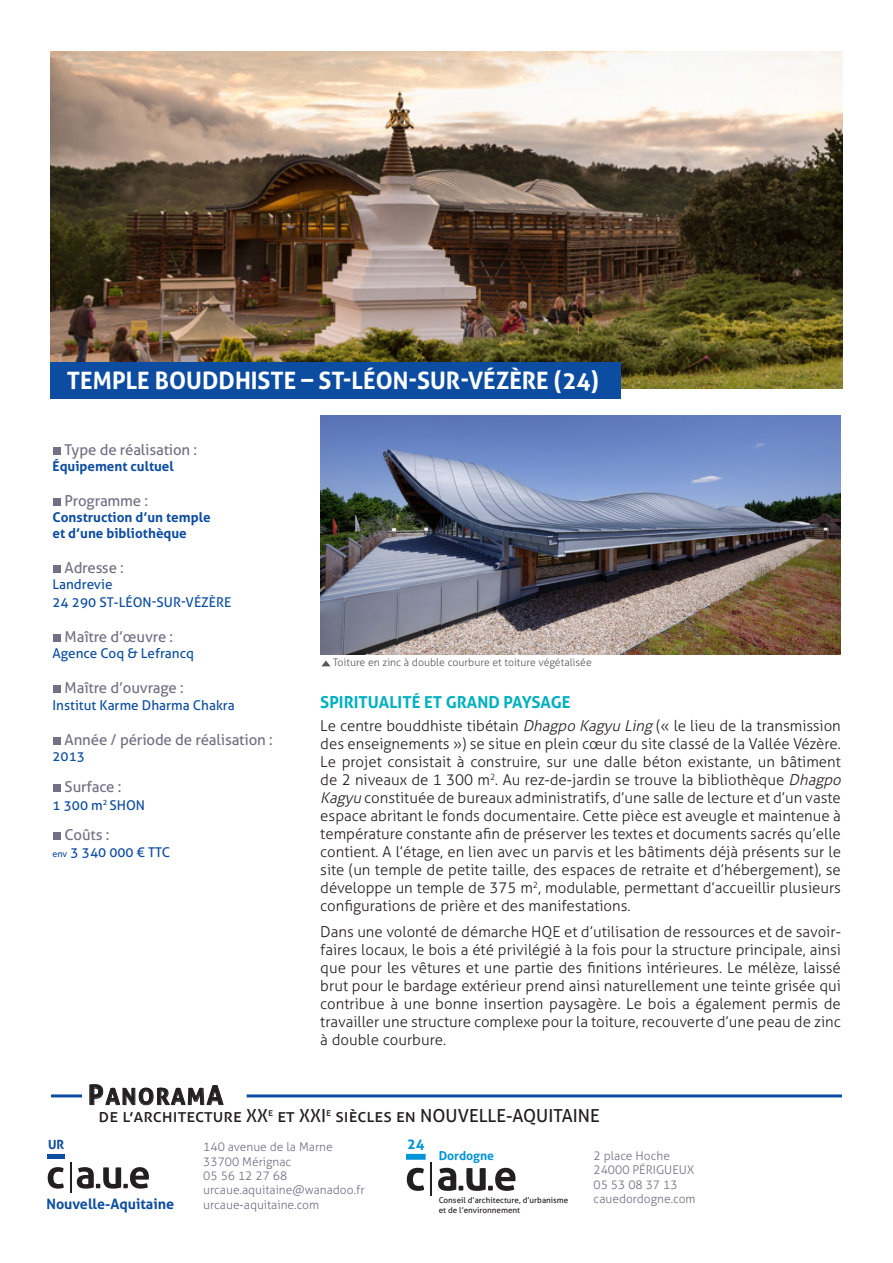
<style>
.page{position:relative;width:893px;height:1263px;background:#fff}
.page>*{position:absolute;margin:0;border:0;box-sizing:border-box;transform-origin:0 0}
._01_TITRE_FICHE{font:700 24px "Aller";color:#fff}
.t1{font:700 22.2px "Aller";letter-spacing:.075em;color:#231f20}
.t2{font:18px "Aller";color:#231f20}
._05_TITRE_4{font:700 16.5px "Aller";color:#00b1bf}
._05_TITRE_4-2{font:300 15px/18px "Aller";color:#231f20}
._04_TEXTE_LATERAL{font:15px "Aller";letter-spacing:-.01em;color:#727085}
._02_TITRE_2{font:15px "Aller";letter-spacing:-.01em;color:#727085}
.t3{font:700 14.4px "Aller";color:#0095d9}
.t4{font:700 14.25px "Aller";color:#0d4da1}
._04_TEXTE_LATERAL-2{font:13.5px "Aller";color:#0d4da1}
._04_TEXTE_LATERAL-3{font:700 13.5px "Aller";color:#0d4da1}
.t5{font:700 12.6px "Aller";color:#0d4da1}
.t6{font:700 12.15px "Aller";color:#0095d9}
.t7{font:300 12px "Aller";color:#727085}
._06_LEGENDE_PHOTO{font:300 10.5px "Aller";color:#57585a}
.t8{font:8.1px/9.8px "Aller";color:#231f20}
.s1{font-size:9px}
.s2{font-style:italic}
.s3{font-size:26.85px}
.s4{font-size:25.95px}
</style>
<div class="page">
<img style="left:51px;top:51px;width:791px;height:337px">
<svg style="left:90px;top:1084px;width:133px;height:21px"></svg>
<hr style="left:247px;top:1094px;width:595px;height:3px;background:#0d4da1">
<hr style="left:51px;top:1094px;width:31px;height:3px;background:#0d4da1">
<hr style="left:70px;top:1162px;width:1px;height:31px;background:#231f20">
<svg style="left:48px;top:1167px;width:16px;height:21px"></svg>
<svg style="left:77px;top:1167px;width:72px;height:21px"></svg>
<div style="left:47px;top:1154px;width:18px;height:5px;background:#0d4da1"></div>
<div style="left:50px;top:362px;width:571px;height:36px;background:#0d4da1"></div>
<div style="left:53px;top:447px;width:7px;height:8px;background:#727085"></div>
<div style="left:53px;top:498px;width:7px;height:8px;background:#727085"></div>
<div style="left:53px;top:565px;width:7px;height:8px;background:#727085"></div>
<div style="left:53px;top:634px;width:7px;height:8px;background:#727085"></div>
<div style="left:53px;top:685px;width:7px;height:8px;background:#727085"></div>
<div style="left:53px;top:737px;width:7px;height:8px;background:#727085"></div>
<div style="left:53px;top:784px;width:7px;height:7px;background:#727085"></div>
<div style="left:53px;top:832px;width:7px;height:8px;background:#727085"></div>
<hr style="left:431px;top:1163px;width:1px;height:33px;background:#231f20">
<svg style="left:407px;top:1168px;width:17px;height:23px"></svg>
<svg style="left:438px;top:1168px;width:77px;height:23px"></svg>
<div style="left:407px;top:1154px;width:18px;height:5px;background:#0095d9"></div>
<svg style="left:321px;top:660px;width:9px;height:6px"></svg>
<img style="left:320px;top:415px;width:521px;height:239px">
<p class="_01_TITRE_FICHE" style="left:67px;top:366px;width:533px">TEMPLE BOUDDHISTE – ST-LÉON-SUR-VÉZÈRE (24)</p>
<p class="_02_TITRE_2" style="left:65px;top:441px;width:134px">Type de réalisation :</p>
<p class="_04_TEXTE_LATERAL-3" style="left:53px;top:458px;width:123px">Équipement cultuel</p>
<p class="_02_TITRE_2" style="left:65px;top:491px;width:85px">Programme :</p>
<p class="_04_TEXTE_LATERAL-3" style="left:53px;top:509px;width:160px">Construction d’un temple</p>
<p class="_04_TEXTE_LATERAL-3" style="left:53px;top:525px;width:136px">et d’une bibliothèque</p>
<p class="_04_TEXTE_LATERAL" style="left:65px;top:558px;width:61px">Adresse :</p>
<p class="_04_TEXTE_LATERAL-2" style="left:53px;top:576px;width:61px">Landrevie</p>
<p class="_04_TEXTE_LATERAL-2" style="left:53px;top:594px;width:180px">24 290 ST-LÉON-SUR-VÉZÈRE</p>
<p class="_04_TEXTE_LATERAL" style="left:65px;top:628px;width:110px">Maître d’œuvre :</p>
<p class="_04_TEXTE_LATERAL-2" style="left:53px;top:645px;width:143px">Agence Coq &amp; Lefrancq</p>
<p class="_04_TEXTE_LATERAL" style="left:65px;top:679px;width:121px">Maître d’ouvrage :</p>
<p class="_04_TEXTE_LATERAL-2" style="left:53px;top:697px;width:184px">Institut Karme Dharma Chakra</p>
<p class="_04_TEXTE_LATERAL" style="left:65px;top:730px;width:210px">Année / période de réalisation :</p>
<p class="_04_TEXTE_LATERAL-2" style="left:53px;top:748px;width:34px">2013</p>
<p class="_04_TEXTE_LATERAL" style="left:65px;top:777px;width:58px">Surface :</p>
<p class="_04_TEXTE_LATERAL-2" style="left:53px;top:796px;width:94px">1 300 m<sup>2</sup> SHON</p>
<p class="_04_TEXTE_LATERAL" style="left:65px;top:826px;width:46px">Coûts :</p>
<p class="_04_TEXTE_LATERAL-2" style="left:53px;top:843px;width:119px"><span class="s1">env</span> 3 340 000 € TTC</p>
<p class="_06_LEGENDE_PHOTO" style="left:333px;top:656px;width:260px">Toiture en zinc à double courbure et toiture végétalisée</p>
<p class="_05_TITRE_4" style="left:320px;top:692px;width:252px">SPIRITUALITÉ ET GRAND PAYSAGE</p>
<p class="_05_TITRE_4-2" style="left:320px;top:716px;width:526px">Le centre bouddhiste tibétain <span class="s2">Dhagpo Kagyu Ling</span> (« le lieu de la transmission des enseignements ») se situe en plein cœur du site classé de la Vallée Vézère.<br>Le projet consistait à construire, sur une dalle béton existante, un bâtiment de 2 niveaux de 1 300 m<sup>2</sup>. Au rez-de-jardin se trouve la bibliothèque <span class="s2">Dhagpo Kagyu</span> constituée de bureaux administratifs, d’une salle de lecture et d’un vaste espace abritant le fonds documentaire. Cette pièce est aveugle et maintenue à température constante afin de préserver les textes et documents sacrés qu’elle contient. A l’étage, en lien avec un parvis et les bâtiments déjà présents sur le site (un temple de petite taille, des espaces de retraite et d’hébergement), se développe un temple de 375 m<sup>2</sup>, modulable, permettant d’accueillir plusieurs configurations de prière et des manifestations.</p>
<p class="_05_TITRE_4-2" style="left:320px;top:923px;width:522px;text-align:justify">Dans une volonté de démarche HQE et d’utilisation de ressources et de savoir&shy;faires locaux, le bois a été privilégié à la fois pour la structure principale, ainsi que pour les vêtures et une partie des finitions intérieures. Le mélèze, laissé brut pour le bardage extérieur prend ainsi naturellement une teinte grisée qui contribue à une bonne insertion paysagère. Le bois a également permis de travailler une structure complexe pour la toiture, recouverte d’une peau de zinc à double courbure.</p>
<p class="t1" style="left:88px;top:1083px;width:137px"><span class="s3">P</span>ANORAM<span class="s4">A</span></p>
<p class="t7" style="left:203px;top:1140px;width:131px">140 avenue de la Marne</p>
<p class="t7" style="left:203px;top:1154px;width:90px">33700 Mérignac</p>
<p class="t7" style="left:203px;top:1168px;width:85px">05 56 12 27 68</p>
<p class="t7" style="left:203px;top:1183px;width:163px">urcaue.aquitaine@wanadoo.fr</p>
<p class="t4" style="left:46px;top:1195px;width:129px">Nouvelle-Aquitaine</p>
<p class="t7" style="left:203px;top:1197px;width:117px">urcaue-aquitaine.com</p>
<p class="t2" style="left:99px;top:1105px;width:503px">de l’architecture XX<sup>e</sup> et XXI<sup>e</sup> siècles en NOUVELLE-AQUITAINE</p>
<p class="t3" style="left:407px;top:1135px;width:19px">24</p>
<p class="t5" style="left:48px;top:1137px;width:18px">UR</p>
<p class="t6" style="left:439px;top:1148px;width:57px">Dordogne</p>
<p class="t7" style="left:594px;top:1148px;width:78px">2 place Hoche</p>
<p class="t7" style="left:594px;top:1162px;width:102px">24000 PÉRIGUEUX</p>
<p class="t7" style="left:594px;top:1177px;width:85px">05 53 08 37 13</p>
<p class="t7" style="left:594px;top:1191px;width:104px">cauedordogne.com</p>
<p class="t8" style="left:439px;top:1196px;width:131px">Conseil d’architecture, d’urbanisme et de l’environnement</p>
</div>
